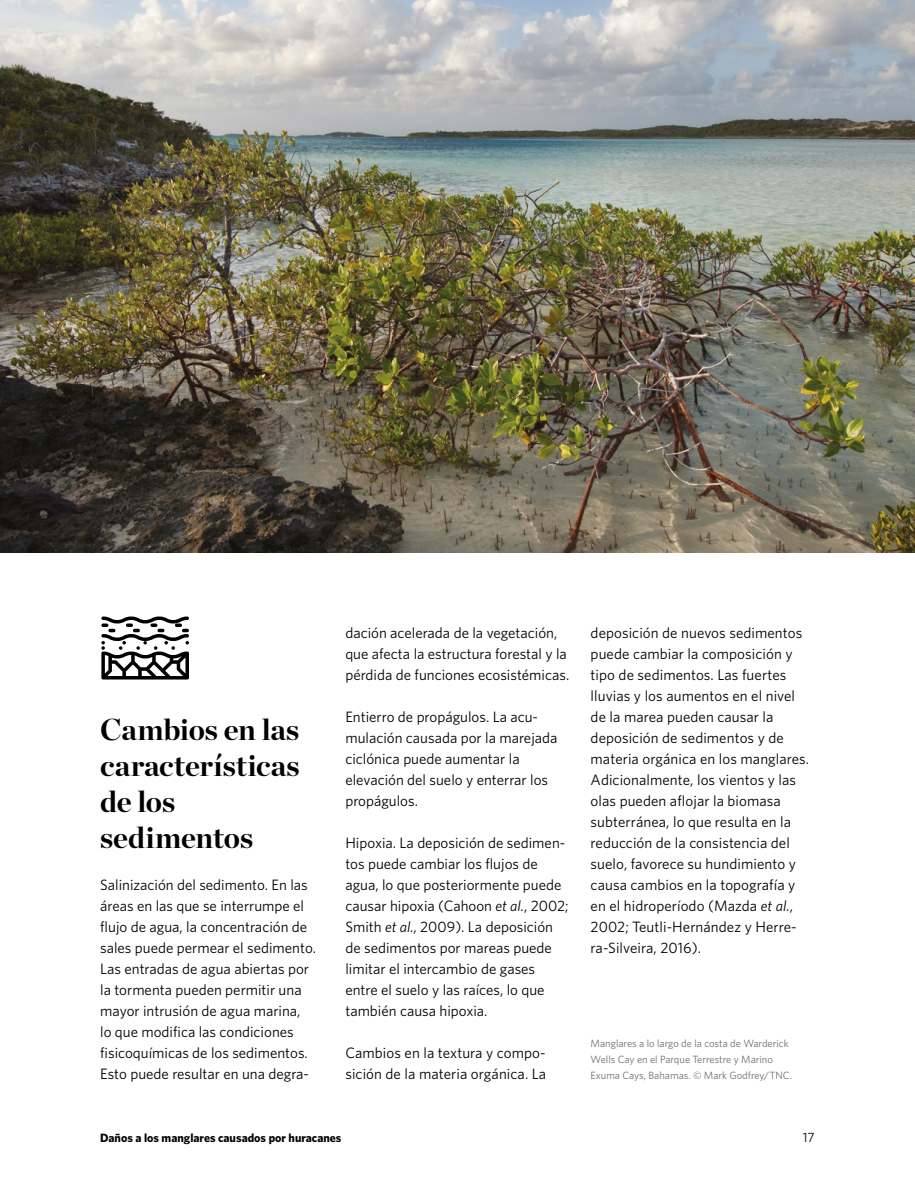
<style>
.page{position:relative;width:915px;height:1191px;background:#fff}
.page>*{position:absolute;margin:0;border:0;box-sizing:border-box;transform-origin:0 0}
.TNC_Header_C{font:700 30px/36px "Chronicle Display";color:#000}
.TNC_Paragraph_B{font:15px/21px "Whitney";color:#000}
.t1{font:13.5px "Whitney";color:#000}
.t2{font:700 12px "Whitney";color:#000}
.TNC_Caption{font:10.5px/15.8px "Whitney";color:#706f6f}
.s1{font-style:italic}
</style>
<div class="page">
<img style="left:0;top:0;width:914px;height:553px">
<svg style="left:101px;top:616px;width:88px;height:63px"></svg>
<p class="TNC_Header_C" style="left:100px;top:709px;width:201px">Cambios en las características de los sedimentos</p>
<p class="TNC_Paragraph_B" style="left:100px;top:873px;width:217px">Salinización del sedimento. En las áreas en las que se interrumpe el flujo de agua, la concentración de sales puede permear el sedimento.<br>Las entradas de agua abiertas por la tormenta pueden permitir una mayor intrusión de agua marina,<br>lo que modifica las condiciones fisicoquímicas de los sedimentos.<br>Esto puede resultar en una degra-</p>
<p class="TNC_Paragraph_B" style="left:345px;top:621px;width:225px">dación acelerada de la vegetación, que afecta la estructura forestal y la pérdida de funciones ecosistémicas.</p>
<p class="TNC_Paragraph_B" style="left:345px;top:705px;width:213px">Entierro de propágulos. La acu&shy;mulación causada por la marejada ciclónica puede aumentar la elevación del suelo y enterrar los propágulos.</p>
<p class="TNC_Paragraph_B" style="left:345px;top:831px;width:225px">Hipoxia. La deposición de sedimen&shy;tos puede cambiar los flujos de agua, lo que posteriormente puede causar hipoxia (Cahoon <span class="s1">et al.</span>, 2002;<br>Smith <span class="s1">et al.</span>, 2009). La deposición de sedimentos por mareas puede limitar el intercambio de gases entre el suelo y las raíces, lo que también causa hipoxia.</p>
<p class="TNC_Paragraph_B" style="left:345px;top:1041px;width:202px">Cambios en la textura y compo&shy;sición de la materia orgánica. La</p>
<p class="TNC_Paragraph_B" style="left:590px;top:621px;width:220px">deposición de nuevos sedimentos puede cambiar la composición y tipo de sedimentos. Las fuertes lluvias y los aumentos en el nivel de la marea pueden causar la deposición de sedimentos y de materia orgánica en los manglares.<br>Adicionalmente, los vientos y las olas pueden aflojar la biomasa subterránea, lo que resulta en la reducción de la consistencia del suelo, favorece su hundimiento y causa cambios en la topografía y en el hidroperíodo (Mazda <span class="s1">et al.</span>,<br>2002; Teutli-Hernández y Herre&shy;ra-Silveira, 2016).</p>
<p class="TNC_Caption" style="left:590px;top:1035px;width:203px">Manglares a lo largo de la costa de Warderick<br>Wells Cay en el Parque Terrestre y Marino<br>Exuma Cays, Bahamas. © Mark Godfrey/TNC.</p>
<p class="t2" style="left:100px;top:1130px;width:243px">Daños a los manglares causados por huracanes</p>
<p class="t1" style="left:802px;top:1129px;width:13px">17</p>
</div>
